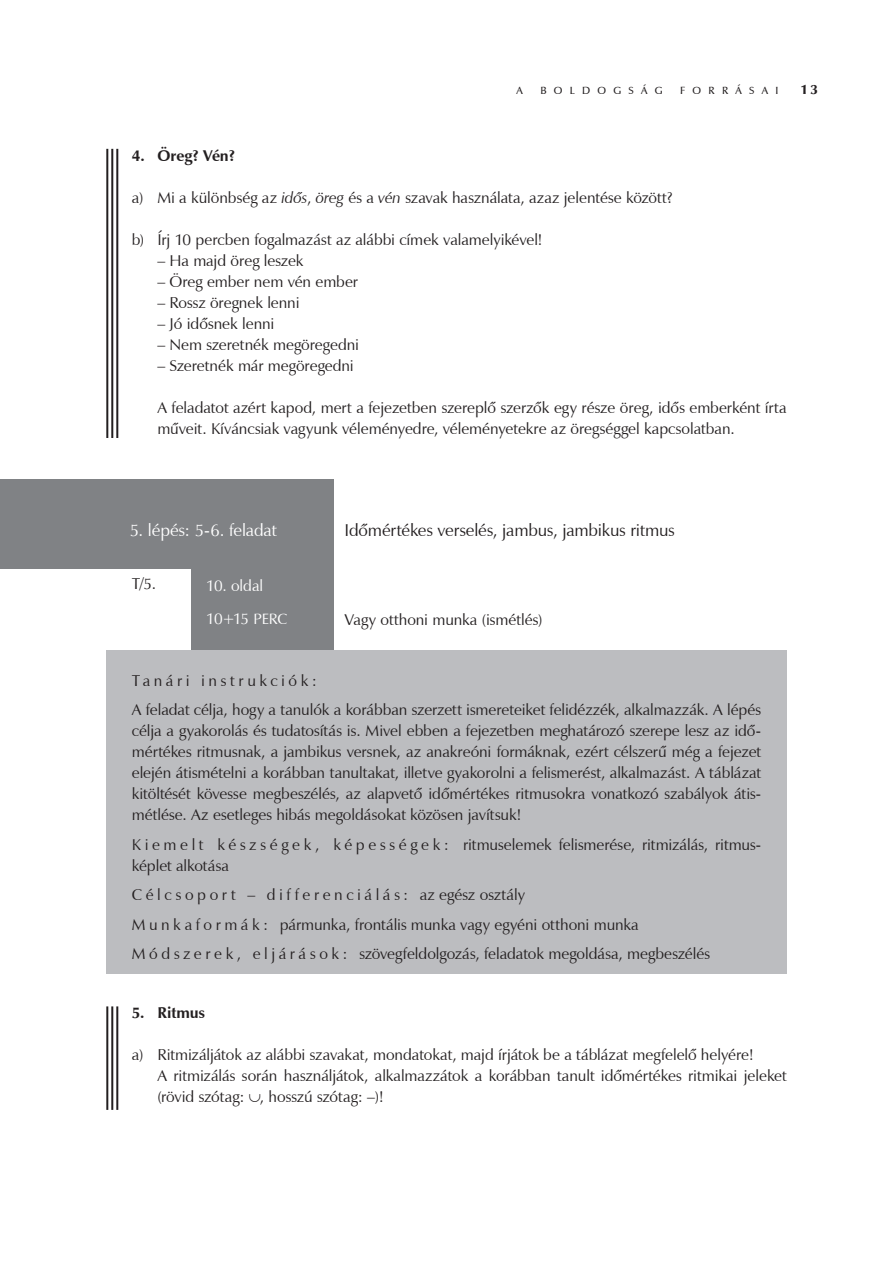
<style>
.page{position:relative;width:893px;height:1263px;background:#fff}
.page>*{position:absolute;margin:0;border:0;box-sizing:border-box;transform-origin:0 0}
.t1{font:17.25px "Zapf Humanist 601 PFL";letter-spacing:-.01em;color:#231f20}
.t2{font:17.25px "Zapf Humanist 601 PFL";letter-spacing:-.01em;color:#fff}
.t3{font:15.75px/21px "Zapf Humanist 601 PFL";color:#231f20}
.t4{font:700 15.75px "Zapf Humanist 601 PFL";color:#231f20}
.t5{font:15.75px/33.8px "Zapf Humanist 601 PFL";letter-spacing:-.005em;color:#fff}
.t6{font:13.5px "Zapf Humanist 601 Ult PFL";color:#231f20}
.t7{font:10.5px "Zapf Humanist 601 Dm PFL";letter-spacing:.7em;color:#231f20}
.s1{font-style:italic}
.s2{font-size:15px}
</style>
<div class="page">
<div style="left:0;top:479px;width:333px;height:174px;background:#808285"></div>
<div style="left:0;top:569px;width:190px;height:86px;background:#fff"></div>
<div style="left:106px;top:651px;width:681px;height:323px;background:#bcbdc0"></div>
<hr style="left:116px;top:1006px;width:2px;height:104px;background:#231f20">
<hr style="left:111px;top:1006px;width:2px;height:104px;background:#231f20">
<hr style="left:106px;top:1006px;width:2px;height:104px;background:#231f20">
<hr style="left:116px;top:149px;width:2px;height:289px;background:#231f20">
<hr style="left:111px;top:149px;width:2px;height:289px;background:#231f20">
<hr style="left:106px;top:149px;width:2px;height:289px;background:#231f20">
<p class="t7" style="left:516px;top:84px;width:8px">A</p>
<p class="t7" style="left:540px;top:84px;width:124px">BOLDOGSÁG</p>
<p class="t7" style="left:680px;top:84px;width:100px">FORRÁSAI</p>
<p class="t6" style="left:801px;top:81px;width:19px">13</p>
<p class="t4" style="left:132px;top:145px;width:105px">4. Öreg? Vén?</p>
<p class="t3" style="left:132px;top:187px;width:542px">a) Mi a különbség az <span class="s1">idős</span>, <span class="s1">öreg</span> és a <span class="s1">vén</span> szavak használata, azaz jelentése között?</p>
<p class="t3" style="left:132px;top:229px;width:412px">b) Írj 10 percben fogalmazást az alábbi címek valamelyikével!</p>
<p class="t3" style="left:157px;top:250px;width:148px">– Ha majd öreg leszek</p>
<p class="t3" style="left:157px;top:271px;width:202px">– Öreg ember nem vén ember</p>
<p class="t3" style="left:157px;top:292px;width:144px">– Rossz öregnek lenni</p>
<p class="t3" style="left:157px;top:313px;width:119px">– Jó idősnek lenni</p>
<p class="t3" style="left:157px;top:334px;width:203px">– Nem szeretnék megöregedni</p>
<p class="t3" style="left:157px;top:355px;width:198px">– Szeretnék már megöregedni</p>
<p class="t3" style="left:157px;top:397px;width:631px">A feladatot azért kapod, mert a fejezetben szereplő szerzők egy része öreg, idős emberként írta műveit. Kíváncsiak vagyunk véleményedre, véleményetekre az öregséggel kapcsolatban.</p>
<p class="t2" style="left:130px;top:519px;width:148px">5. lépés: 5-6. feladat</p>
<p class="t5" style="left:206px;top:568px;width:83px">10. oldal<br>10+15 <span class="s2">PERC</span></p>
<p class="t3" style="left:132px;top:573px;width:26px">T/5.</p>
<p class="t1" style="left:344px;top:520px;width:332px">Idõmértékes verselés, jambus, jambikus ritmus</p>
<p class="t3" style="left:344px;top:609px;width:199px">Vagy otthoni munka (ismétlés)</p>
<p class="t3" style="left:132px;top:665px;width:631px;line-height:29.5px">Tanári instrukciók:<br>A feladat célja, hogy a tanulók a korábban szerzett ismereteiket felidézzék, alkalmazzák. A lépés</p>
<p class="t3" style="left:132px;top:720px;width:631px;text-align:justify">célja a gyakorolás és tudatosítás is. Mivel ebben a fejezetben meghatározó szerepe lesz az idő&shy;mértékes ritmusnak, a jambikus versnek, az anakreóni formáknak, ezért célszerű még a fejezet elején átismételni a korábban tanultakat, illetve gyakorolni a felismerést, alkalmazást. A táblázat kitöltését kövesse megbeszélés, az alapvető időmértékes ritmusokra vonatkozó szabályok átis&shy;métlése. Az esetleges hibás megoldásokat közösen javítsuk!</p>
<p class="t3" style="left:132px;top:834px;width:631px">K i e m e l t k é s z s é g e k , k é p e s s é g e k : ritmuselemek felismerése, ritmizálás, ritmus&shy;képlet alkotása</p>
<p class="t3" style="left:132px;top:880px;width:580px;line-height:29.5px">Célcsoport – differenciálás: az egész osztály<br>M u n k a f o r m á k : pármunka, frontális munka vagy egyéni otthoni munka<br>M ó d s z e r e k , e l j á r á s o k : szövegfeldolgozás, feladatok megoldása, megbeszélés</p>
<p class="t4" style="left:132px;top:1003px;width:75px">5. Ritmus</p>
<p class="t3" style="left:157px;top:1044px;width:631px;text-indent:-26px">a) Ritmizáljátok az alábbi szavakat, mondatokat, majd írjátok be a táblázat megfelelő helyére!<br>A ritmizálás során használjátok, alkalmazzátok a korábban tanult időmértékes ritmikai jeleket (rövid szótag: ∪, hosszú szótag: –)!</p>
</div>
